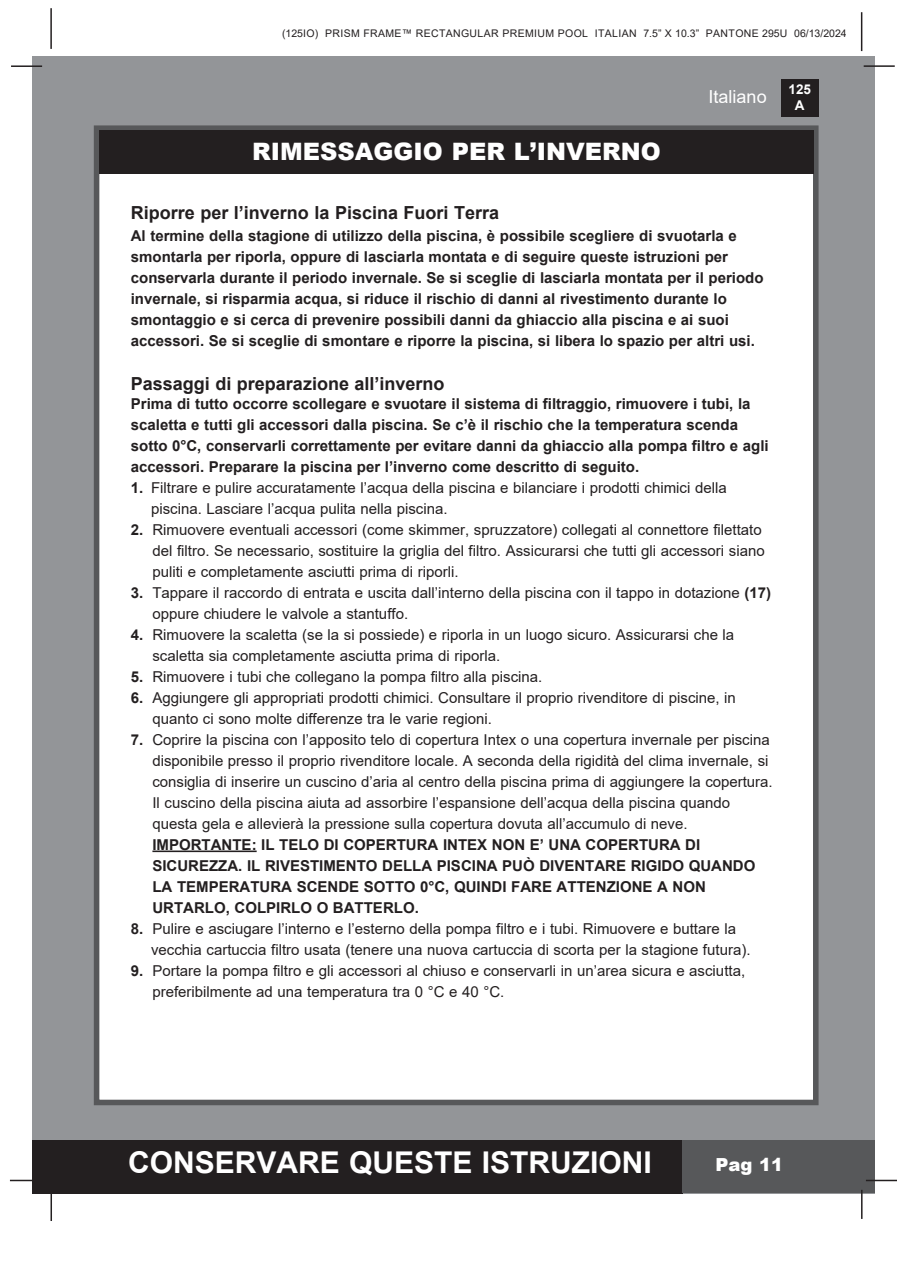
<style>
.page{position:relative;width:897px;height:1264px;background:#fff}
.page>*{position:absolute;margin:0;border:0;box-sizing:border-box;transform-origin:0 0}
.t1{font:700 30px "Arial";color:#fff}
.t2{font:900 24px "Arial";color:#fff}
.t3{font:700 18px "Arial";color:#231f20}
.t4{font:18px "Arial";color:#fff}
.t5{font:900 18px "Arial";color:#fff}
.t6{font:15px/21px "Arial";color:#231f20}
.t7{font:700 15px/21px "Arial";color:#231f20}
.t8{font:700 13.5px/16.2px "Arial";color:#fff;text-align:center}
.t9{font:10.5px "Arial";letter-spacing:.035em;color:#231f20}
.s1{font-weight:700}
</style>
<div class="page">
<div style="left:33px;top:56px;width:842px;height:1137px;background:#939598"></div>
<div style="left:780px;top:79px;width:38px;height:38px;background:#231f20"></div>
<hr style="left:863px;top:65px;width:31px;height:2px;background:#231f20">
<hr style="left:50px;top:8px;width:2px;height:41px;background:#231f20">
<hr style="left:860px;top:12px;width:2px;height:39px;background:#231f20">
<div style="left:33px;top:1140px;width:650px;height:53px;background:#231f20"></div>
<div style="left:682px;top:1140px;width:193px;height:53px;background:#57585a"></div>
<hr style="left:865px;top:1179px;width:31px;height:2px;background:#231f20">
<hr style="left:860px;top:1189px;width:2px;height:30px;background:#231f20">
<hr style="left:50px;top:1190px;width:2px;height:31px;background:#231f20">
<hr style="left:10px;top:1179px;width:31px;height:2px;background:#231f20">
<hr style="left:11px;top:65px;width:31px;height:2px;background:#231f20">
<div style="left:94px;top:125px;width:724px;height:980px;background:#fff;border:6px solid #57585a"></div>
<div style="left:99px;top:130px;width:714px;height:44px;background:#231f20"></div>
<hr style="left:152px;top:850px;width:104px;height:2px;background:#231f20">
<p class="t9" style="left:282px;top:26px;width:566px">(125IO) PRISM FRAME™ RECTANGULAR PREMIUM POOL ITALIAN 7.5” X 10.3” PANTONE 295U 06/13/2024</p>
<p class="t2" style="left:252px;top:134px;width:410px">RIMESSAGGIO PER L’INVERNO</p>
<p class="t4" style="left:708px;top:84px;width:60px">Italiano</p>
<p class="t8" style="left:788px;top:81px;width:24px">125<br>A</p>
<p class="t3" style="left:131px;top:200px;width:370px">Riporre per l’inverno la Piscina Fuori Terra</p>
<p class="t7" style="left:131px;top:225px;width:607px">Al termine della stagione di utilizzo della piscina, è possibile scegliere di svuotarla e smontarla per riporla, oppure di lasciarla montata e di seguire queste istruzioni per</p>
<p class="t7" style="left:131px;top:267px;width:634px">conservarla durante il periodo invernale. Se si sceglie di lasciarla montata per il periodo invernale, si risparmia acqua, si riduce il rischio di danni al rivestimento durante lo</p>
<p class="t7" style="left:131px;top:309px;width:625px">smontaggio e si cerca di prevenire possibili danni da ghiaccio alla piscina e ai suoi accessori. Se si sceglie di smontare e riporre la piscina, si libera lo spazio per altri usi.</p>
<p class="t3" style="left:131px;top:371px;width:315px">Passaggi di preparazione all’inverno</p>
<p class="t7" style="left:131px;top:393px;width:639px">Prima di tutto occorre scollegare e svuotare il sistema di filtraggio, rimuovere i tubi, la scaletta e tutti gli accessori dalla piscina. Se c’è il rischio che la temperatura scenda sotto 0°C, conservarli correttamente per evitare danni da ghiaccio alla pompa filtro e agli accessori. Preparare la piscina per l’inverno come descritto di seguito.</p>
<p class="t6" style="left:131px;top:477px;width:597px"><span class="s1">1.</span> Filtrare e pulire accuratamente l’acqua della piscina e bilanciare i prodotti chimici della</p>
<p class="t6" style="left:151px;top:498px;width:298px">piscina. Lasciare l’acqua pulita nella piscina.</p>
<p class="t6" style="left:152px;top:519px;width:613px;text-indent:-22px"><span class="s1">2.</span> Rimuovere eventuali accessori (come skimmer, spruzzatore) collegati al connettore filettato del filtro. Se necessario, sostituire la griglia del filtro. Assicurarsi che tutti gli accessori siano puliti e completamente asciutti prima di riporli.</p>
<p class="t6" style="left:152px;top:582px;width:620px;text-indent:-22px"><span class="s1">3.</span> Tappare il raccordo di entrata e uscita dall’interno della piscina con il tappo in dotazione <span class="s1">(17) </span>oppure chiudere le valvole a stantuffo.</p>
<p class="t6" style="left:131px;top:624px;width:605px"><span class="s1">4.</span> Rimuovere la scaletta (se la si possiede) e riporla in un luogo sicuro. Assicurarsi che la</p>
<p class="t6" style="left:152px;top:645px;width:349px">scaletta sia completamente asciutta prima di riporla.</p>
<p class="t6" style="left:131px;top:666px;width:413px"><span class="s1">5.</span> Rimuovere i tubi che collegano la pompa filtro alla piscina.</p>
<p class="t6" style="left:131px;top:687px;width:606px"><span class="s1">6.</span> Aggiungere gli appropriati prodotti chimici. Consultare il proprio rivenditore di piscine, in</p>
<p class="t6" style="left:152px;top:708px;width:341px">quanto ci sono molte differenze tra le varie regioni.</p>
<p class="t6" style="left:152px;top:729px;width:621px;text-indent:-22px"><span class="s1">7.</span> Coprire la piscina con l’apposito telo di copertura Intex o una copertura invernale per piscina disponibile presso il proprio rivenditore locale. A seconda della rigidità del clima invernale, si consiglia di inserire un cuscino d’aria al centro della piscina prima di aggiungere la copertura.<br>Il cuscino della piscina aiuta ad assorbire l’espansione dell’acqua della piscina quando</p>
<p class="t6" style="left:152px;top:813px;width:536px">questa gela e allevierà la pressione sulla copertura dovuta all’accumulo di neve.</p>
<p class="t7" style="left:152px;top:834px;width:604px">IMPORTANTE: IL TELO DI COPERTURA INTEX NON E’ UNA COPERTURA DI SICUREZZA. IL RIVESTIMENTO DELLA PISCINA PUÒ DIVENTARE RIGIDO QUANDO LA TEMPERATURA SCENDE SOTTO 0°C, QUINDI FARE ATTENZIONE A NON URTARLO, COLPIRLO O BATTERLO.</p>
<p class="t6" style="left:131px;top:918px;width:606px"><span class="s1">8.</span> Pulire e asciugare l’interno e l’esterno della pompa filtro e i tubi. Rimuovere e buttare la</p>
<p class="t6" style="left:151px;top:939px;width:601px">vecchia cartuccia filtro usata (tenere una nuova cartuccia di scorta per la stagione futura).</p>
<p class="t6" style="left:152px;top:960px;width:594px;text-indent:-22px"><span class="s1">9.</span> Portare la pompa filtro e gli accessori al chiuso e conservarli in un’area sicura e asciutta, preferibilmente ad una temperatura tra 0 °C e 40 °C.</p>
<h1 class="t1" style="left:128px;top:1141px;width:525px">CONSERVARE QUESTE ISTRUZIONI</h1>
<p class="t5" style="left:715px;top:1151px;width:69px">Pag 11</p>
</div>
